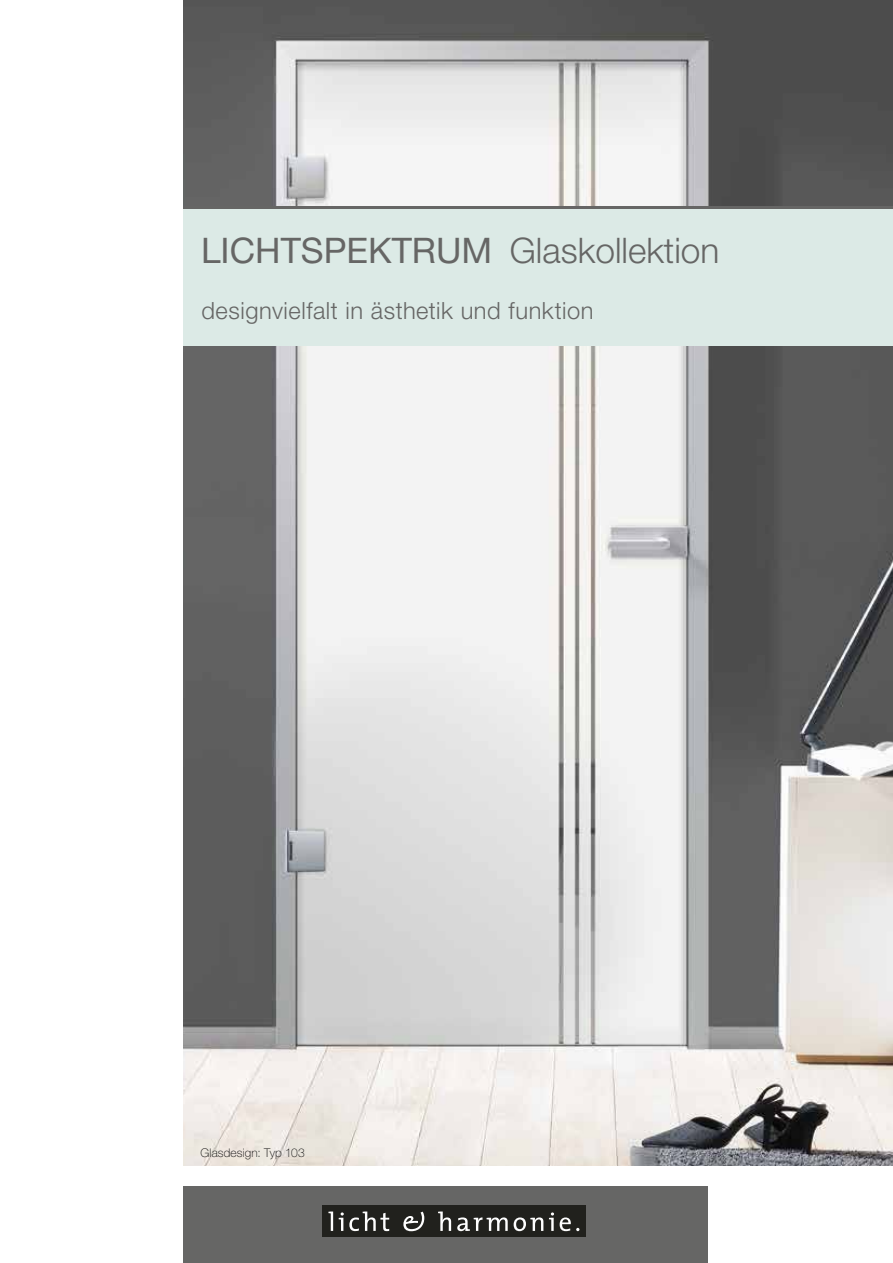
<style>
.page{position:relative;width:893px;height:1263px;background:#fff}
.page>*{position:absolute;margin:0;border:0;box-sizing:border-box;transform-origin:0 0}
.t1{font:300 35.25px "Helvetica Neue LT Std";color:#666665}
.t2{font:300 23.7px "Helvetica Neue LT Std";letter-spacing:.025em;color:#666665}
.t3{font:100 12px "Helvetica Neue LT Std";letter-spacing:.01em;color:#000}
.s1{font-weight:400}
</style>
<div class="page">
<div style="left:183px;top:1186px;width:525px;height:77px;background:#666665"></div>
<img style="left:183px;top:0;width:710px;height:1166px">
<div style="left:183px;top:206px;width:710px;height:140px;background:#dceae6"></div>
<hr style="left:183px;top:206px;width:710px;height:2px;background:#666665">
<div style="left:323px;top:1206px;width:263px;height:31px;background:#21211d"></div>
<svg style="left:328px;top:1211px;width:5px;height:20px"></svg>
<svg style="left:339px;top:1211px;width:50px;height:20px"></svg>
<svg style="left:403px;top:1211px;width:21px;height:20px"></svg>
<svg style="left:438px;top:1211px;width:13px;height:20px"></svg>
<svg style="left:457px;top:1217px;width:51px;height:14px"></svg>
<svg style="left:514px;top:1217px;width:29px;height:14px"></svg>
<svg style="left:549px;top:1212px;width:5px;height:19px"></svg>
<svg style="left:560px;top:1217px;width:19px;height:14px"></svg>
<h1 class="t1" style="left:201px;top:229px;width:520px"><span class="s1">LICHTSPEKTRUM</span> Glaskollektion</h1>
<p class="t2" style="left:201px;top:296px;width:394px">designvielfalt in ästhetik und funktion</p>
<p class="t3" style="left:200px;top:1145px;width:106px">Glasdesign: Typ 103</p>
</div>
